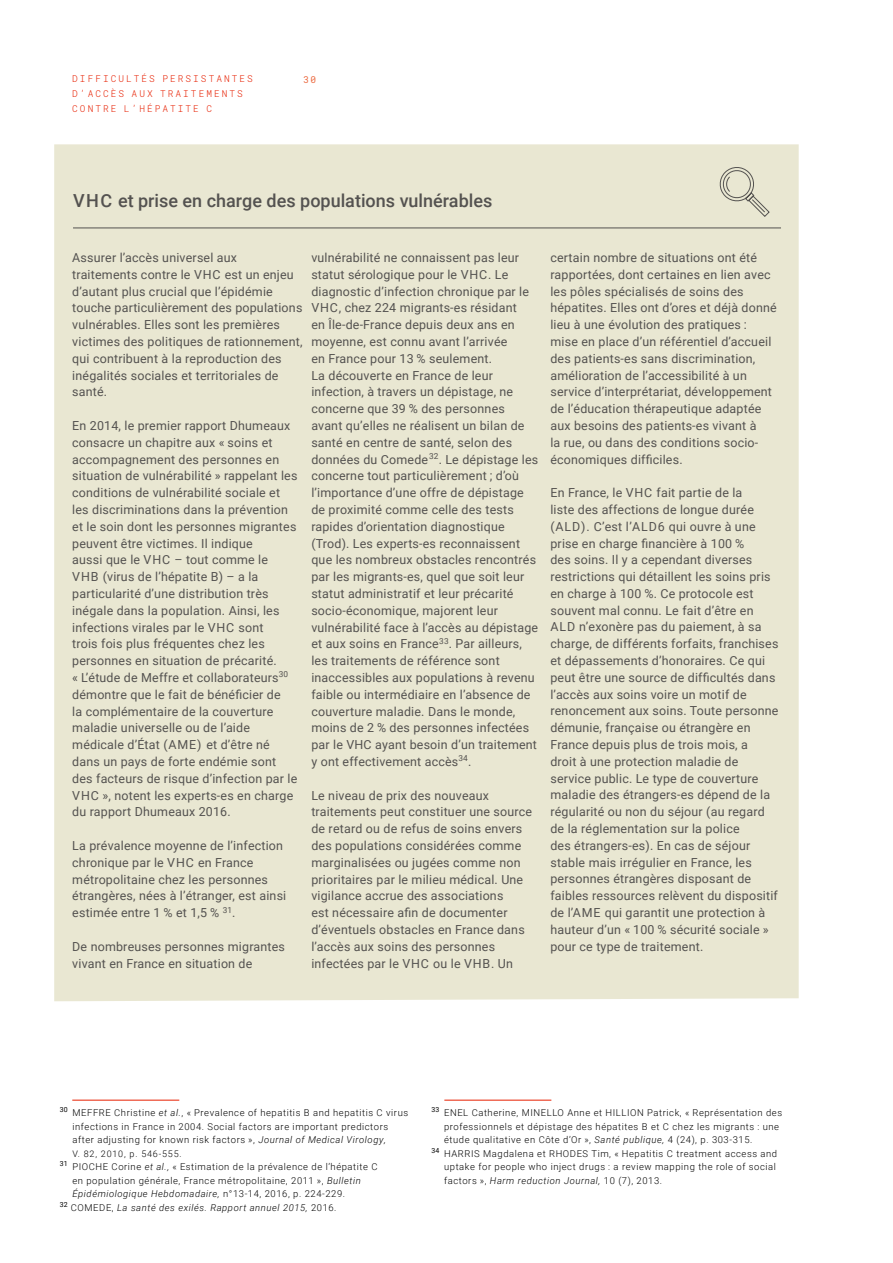
<style>
.page{position:relative;width:893px;height:1263px;background:#fff}
.page>*{position:absolute;margin:0;border:0;box-sizing:border-box;transform-origin:0 0}
.t1{font:500 18px "Roboto";color:#545250}
.t2{font:12.45px/16.8px "Roboto";letter-spacing:.015em;color:#545250}
.t3{font:300 9.45px/13.5px "Roboto";letter-spacing:.06em;color:#000}
.t4{font:italic 300 9.45px "Roboto";letter-spacing:.06em;color:#000}
.t5{font:300 9.45px/15px "Roboto Mono";letter-spacing:.215em;color:#e71f01}
.t6{font:9.45px "Roboto Mono";color:#ec6d44}
.t7{font:300 9px "Roboto";letter-spacing:.09em;color:#000}
.s1{font-style:italic}
.s2{font-style:normal}
</style>
<div class="page">
<div style="left:54px;top:144px;width:745px;height:857px;background:#e9e7d2"></div>
<hr style="left:72px;top:1100px;width:107px;height:1px;background:#e71f01">
<hr style="left:444px;top:1100px;width:107px;height:1px;background:#e71f01">
<hr style="left:73px;top:227px;width:708px;height:1px;background:#545250">
<svg style="left:717px;top:166px;width:53px;height:52px;background:#d8d6c3"></svg>
<p class="t5" style="left:72px;top:71px;width:182px">DIFFICULTÉS PERSISTANTES<br>D’ACCÈS AUX TRAITEMENTS<br>CONTRE L’HÉPATITE C</p>
<p class="t6" style="left:303px;top:73px;width:14px">30</p>
<h1 class="t1" style="left:73px;top:188px;width:421px">VHC et prise en charge des populations vulnérables</h1>
<p class="t2" style="left:72px;top:249px;width:232px">Assurer l’accès universel aux traitements contre le VHC est un enjeu d’autant plus crucial que l’épidémie touche particulièrement des populations vulnérables. Elles sont les premières victimes des politiques de rationnement, qui contribuent à la reproduction des inégalités sociales et territoriales de santé.</p>
<p class="t2" style="left:72px;top:417px;width:227px">En 2014, le premier rapport Dhumeaux consacre un chapitre aux « soins et accompagnement des personnes en situation de vulnérabilité » rappelant les conditions de vulnérabilité sociale et les discriminations dans la prévention et le soin dont les personnes migrantes peuvent être victimes. Il indique<br>aussi que le VHC – tout comme le VHB (virus de l’hépatite B) – a la particularité d’une distribution très inégale dans la population. Ainsi, les infections virales par le VHC sont<br>trois fois plus fréquentes chez les personnes en situation de précarité.<br>« L’étude de Meffre et collaborateurs<sup>30 </sup>démontre que le fait de bénéficier de<br>la complémentaire de la couverture maladie universelle ou de l’aide médicale d’État (AME) et d’être né dans un pays de forte endémie sont des facteurs de risque d’infection par le VHC », notent les experts-es en charge du rapport Dhumeaux 2016.</p>
<p class="t2" style="left:72px;top:837px;width:216px">La prévalence moyenne de l’infection chronique par le VHC en France métropolitaine chez les personnes étrangères, nées à l’étranger, est ainsi estimée entre 1 % et 1,5 % <sup>31</sup>.</p>
<p class="t2" style="left:72px;top:937px;width:214px">De nombreuses personnes migrantes vivant en France en situation de</p>
<p class="t2" style="left:311px;top:249px;width:228px">vulnérabilité ne connaissent pas leur statut sérologique pour le VHC. Le diagnostic d’infection chronique par le VHC, chez 224 migrants-es résidant<br>en Île-de-France depuis deux ans en moyenne, est connu avant l’arrivée<br>en France pour 13 % seulement.<br>La découverte en France de leur infection, à travers un dépistage, ne concerne que 39 % des personnes avant qu’elles ne réalisent un bilan de santé en centre de santé, selon des données du Comede<sup>32</sup>. Le dépistage les concerne tout particulièrement ; d’où l’importance d’une offre de dépistage de proximité comme celle des tests rapides d’orientation diagnostique (Trod). Les experts-es reconnaissent que les nombreux obstacles rencontrés par les migrants-es, quel que soit leur statut administratif et leur précarité socio-économique, majorent leur vulnérabilité face à l’accès au dépistage et aux soins en France<sup>33</sup>. Par ailleurs, les traitements de référence sont inaccessibles aux populations à revenu faible ou intermédiaire en l’absence de couverture maladie. Dans le monde, moins de 2 % des personnes infectées par le VHC ayant besoin d’un traitement y ont effectivement accès<sup>34</sup>.</p>
<p class="t2" style="left:311px;top:786px;width:222px">Le niveau de prix des nouveaux traitements peut constituer une source de retard ou de refus de soins envers des populations considérées comme marginalisées ou jugées comme non prioritaires par le milieu médical. Une vigilance accrue des associations<br>est nécessaire afin de documenter d’éventuels obstacles en France dans l’accès aux soins des personnes infectées par le VHC ou le VHB. Un</p>
<p class="t2" style="left:550px;top:249px;width:228px">certain nombre de situations ont été rapportées, dont certaines en lien avec les pôles spécialisés de soins des hépatites. Elles ont d’ores et déjà donné lieu à une évolution des pratiques : mise en place d’un référentiel d’accueil des patients-es sans discrimination, amélioration de l’accessibilité à un service d’interprétariat, développement de l’éducation thérapeutique adaptée aux besoins des patients-es vivant à<br>la rue, ou dans des conditions socio&shy;économiques difficiles.</p>
<p class="t2" style="left:550px;top:484px;width:230px">En France, le VHC fait partie de la<br>liste des affections de longue durée (ALD). C’est l’ALD6 qui ouvre à une prise en charge financière à 100 %<br>des soins. Il y a cependant diverses restrictions qui détaillent les soins pris en charge à 100 %. Ce protocole est souvent mal connu. Le fait d’être en ALD n’exonère pas du paiement, à sa charge, de différents forfaits, franchises et dépassements d’honoraires. Ce qui peut être une source de difficultés dans l’accès aux soins voire un motif de renoncement aux soins. Toute personne démunie, française ou étrangère en France depuis plus de trois mois, a<br>droit à une protection maladie de service public. Le type de couverture maladie des étrangers-es dépend de la régularité ou non du séjour (au regard de la réglementation sur la police<br>des étrangers-es). En cas de séjour stable mais irrégulier en France, les personnes étrangères disposant de faibles ressources relèvent du dispositif de l’AME qui garantit une protection à hauteur d’un « 100 % sécurité sociale » pour ce type de traitement.</p>
<p class="t3" style="left:72px;top:1106px;width:337px;text-indent:-13px"><sup>30</sup> MEFFRE Christine <span class="s1">et al.</span>, « Prevalence of hepatitis B and hepatitis C virus infections in France in 2004. Social factors are important predictors after adjusting for known risk factors », <span class="s1">Journal of Medical Virology,</span></p>
<p class="t7" style="left:72px;top:1147px;width:111px">V. 82, 2010, p. 546-555.</p>
<p class="t3" style="left:60px;top:1160px;width:319px"><sup>31</sup> PIOCHE Corine <span class="s1">et al.,</span> « Estimation de la prévalence de l’hépatite C</p>
<p class="t3" style="left:72px;top:1173px;width:290px">en population générale, France métropolitaine, 2011 », <span class="s1">Bulletin</span></p>
<p class="t4" style="left:72px;top:1187px;width:274px">Épidémiologique Hebdomadaire, <span class="s2">n°13-14, 2016, p. 224-229.</span></p>
<p class="t4" style="left:60px;top:1201px;width:278px"><sup>32</sup> <span class="s2">COMEDE,</span> La santé des exilés. Rapport annuel 2015, <span class="s2">2016.</span></p>
<p class="t3" style="left:431px;top:1106px;width:352px"><sup>33</sup> ENEL Catherine, MINELLO Anne et HILLION Patrick, « Représentation des</p>
<p class="t3" style="left:444px;top:1119px;width:336px">professionnels et dépistage des hépatites B et C chez les migrants : une</p>
<p class="t3" style="left:444px;top:1133px;width:310px">étude qualitative en Côte d’Or », <span class="s1">Santé publique,</span> 4 (24), p. 303-315.</p>
<p class="t3" style="left:431px;top:1146px;width:347px"><sup>34</sup> HARRIS Magdalena et RHODES Tim, « Hepatitis C treatment access and</p>
<p class="t3" style="left:444px;top:1160px;width:333px">uptake for people who inject drugs : a review mapping the role of social</p>
<p class="t4" style="left:444px;top:1174px;width:219px"><span class="s2">factors »,</span> Harm reduction Journal, <span class="s2">10 (7), 2013.</span></p>
</div>
